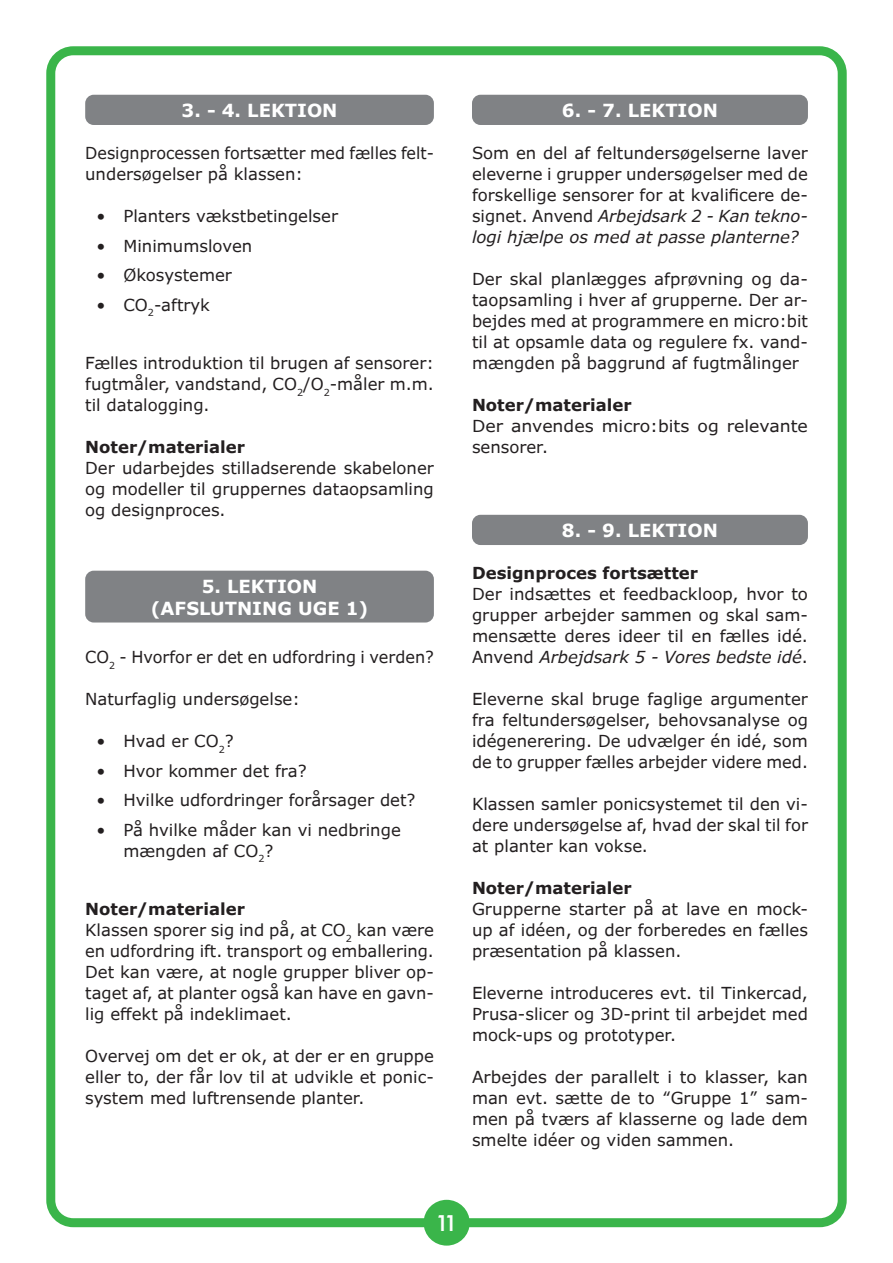
<style>
.page{position:relative;width:893px;height:1263px;background:#fff}
.page>*{position:absolute;margin:0;border:0;box-sizing:border-box;transform-origin:0 0}
.t1{font:22.5px "Doppio One";color:#fff}
.Faglige_overskrifter{font:700 18px/21.6px "Verdana Pro";color:#fff;text-align:center}
.brødtekst_luft{font:16.5px/21px "Verdana Pro";color:#231f20;text-align:justify}
.Brødtekst{font:16.5px/21px "Verdana Pro";color:#231f20;text-align:justify}
.brødtekst_luft-2{font:700 16.5px "Verdana Pro";color:#231f20}
.Brødtekst-2{font:16.5px/21px "Verdana Pro";color:#231f20;scale:1.05 1}
.s1{font-style:italic}
</style>
<div class="page">
<div style="left:46px;top:46px;width:801px;height:1181px;border:9px solid #3ab54a;border-radius:22px"></div>
<div style="left:424px;top:1200px;width:46px;height:45px;background:#3ab54a;border-radius:50%"></div>
<div style="left:85px;top:95px;width:349px;height:30px;background:#808285;border-radius:9px"></div>
<div style="left:85px;top:571px;width:349px;height:51px;background:#808285;border-radius:9px"></div>
<div style="left:472px;top:95px;width:336px;height:30px;background:#808285;border-radius:9px"></div>
<div style="left:472px;top:515px;width:336px;height:30px;background:#808285;border-radius:9px"></div>
<p class="Faglige_overskrifter" style="left:182px;top:100px;width:157px">3. - 4. LEKTION</p>
<p class="brødtekst_luft" style="left:85px;top:143px;width:350px">Designprocessen fortsætter med fælles felt&shy;undersøgelser på klassen:</p>
<p class="brødtekst_luft" style="left:96px;top:206px;width:243px">• Planters vækstbetingelser</p>
<p class="brødtekst_luft" style="left:96px;top:235px;width:157px">• Minimumsloven</p>
<p class="brødtekst_luft" style="left:96px;top:265px;width:137px">• Økosystemer</p>
<p class="brødtekst_luft" style="left:96px;top:294px;width:115px">• CO<sub>2</sub>-aftryk</p>
<p class="brødtekst_luft" style="left:85px;top:353px;width:350px">Fælles introduktion til brugen af sensorer: fugtmåler, vandstand, CO<sub>2</sub>/O<sub>2</sub>-måler m.m. til datalogging.</p>
<p class="brødtekst_luft-2" style="left:85px;top:436px;width:161px">Noter/materialer</p>
<p class="Brødtekst" style="left:85px;top:458px;width:350px">Der udarbejdes stilladserende skabeloner og modeller til gruppernes dataopsamling og designproces.</p>
<p class="Faglige_overskrifter" style="left:151px;top:576px;width:219px">5. LEKTION (AFSLUTNING UGE 1)</p>
<p class="brødtekst_luft" style="left:85px;top:647px;width:350px">CO<sub>2</sub> - Hvorfor er det en udfordring i verden?</p>
<p class="Brødtekst" style="left:85px;top:689px;width:216px">Naturfaglig undersøgelse:</p>
<p class="brødtekst_luft" style="left:96px;top:731px;width:139px">• Hvad er CO<sub>2</sub>?</p>
<p class="brødtekst_luft" style="left:96px;top:760px;width:212px">• Hvor kommer det fra?</p>
<p class="brødtekst_luft" style="left:96px;top:790px;width:321px">• Hvilke udfordringer forårsager det?</p>
<p class="brødtekst_luft" style="left:123px;top:819px;width:279px;text-indent:-27px">• På hvilke måder kan vi nedbringe mængden af CO<sub>2</sub>?</p>
<p class="brødtekst_luft-2" style="left:85px;top:898px;width:161px">Noter/materialer</p>
<p class="Brødtekst" style="left:85px;top:920px;width:350px">Klassen sporer sig ind på, at CO<sub>2</sub> kan være en udfordring ift. transport og emballering.</p>
<p class="Brødtekst" style="left:85px;top:962px;width:350px">Det kan være, at nogle grupper bliver op&shy;taget af, at planter også kan have en gavn&shy;lig effekt på indeklimaet.</p>
<p class="Brødtekst" style="left:85px;top:1046px;width:350px">Overvej om det er ok, at der er en gruppe eller to, der får lov til at udvikle et ponic&shy;system med luftrensende planter.</p>
<p class="Faglige_overskrifter" style="left:562px;top:100px;width:157px">6. - 7. LEKTION</p>
<p class="brødtekst_luft" style="left:472px;top:143px;width:337px">Som en del af feltundersøgelserne laver eleverne i grupper undersøgelser med de forskellige sensorer for at kvalificere de&shy;signet. Anvend <span class="s1">Arbejdsark 2 - Kan tekno&shy;logi hjælpe os med at passe planterne?</span></p>
<p class="brødtekst_luft" style="left:472px;top:269px;width:337px">Der skal planlægges afprøvning og da&shy;taopsamling i hver af grupperne. Der ar&shy;bejdes med at programmere en micro:bit til at opsamle data og regulere fx. vand&shy;mængden på baggrund af fugtmålinger</p>
<p class="brødtekst_luft-2" style="left:472px;top:394px;width:161px">Noter/materialer</p>
<p class="Brødtekst-2" style="left:472px;top:416px;width:321px">Der anvendes micro:bits og relevante sensorer.</p>
<p class="Faglige_overskrifter" style="left:562px;top:520px;width:157px">8. - 9. LEKTION</p>
<p class="brødtekst_luft-2" style="left:472px;top:562px;width:228px">Designproces fortsætter</p>
<p class="Brødtekst" style="left:472px;top:584px;width:337px">Der indsættes et feedbackloop, hvor to grupper arbejder sammen og skal sam&shy;mensætte deres ideer til en fælles idé.<br>Anvend <span class="s1">Arbejdsark 5 - Vores bedste idé</span>.</p>
<p class="brødtekst_luft" style="left:472px;top:689px;width:337px">Eleverne skal bruge faglige argumenter fra feltundersøgelser, behovsanalyse og idégenerering. De udvælger én idé, som de to grupper fælles arbejder videre med.</p>
<p class="brødtekst_luft" style="left:472px;top:794px;width:337px">Klassen samler ponicsystemet til den vi&shy;dere undersøgelse af, hvad der skal til for at planter kan vokse.</p>
<p class="brødtekst_luft-2" style="left:472px;top:877px;width:161px">Noter/materialer</p>
<p class="Brødtekst" style="left:472px;top:899px;width:337px">Grupperne starter på at lave en mock&shy;up af idéen, og der forberedes en fælles præsentation på klassen.</p>
<p class="brødtekst_luft" style="left:472px;top:983px;width:337px">Eleverne introduceres evt. til Tinkercad, Prusa-slicer og 3D-print til arbejdet med mock-ups og prototyper.</p>
<p class="brødtekst_luft" style="left:472px;top:1067px;width:337px">Arbejdes der parallelt i to klasser, kan man evt. sætte de to “Gruppe 1” sam&shy;men på tværs af klasserne og lade dem smelte idéer og viden sammen.</p>
<h1 class="t1" style="left:437px;top:1208px;width:19px">11</h1>
</div>
